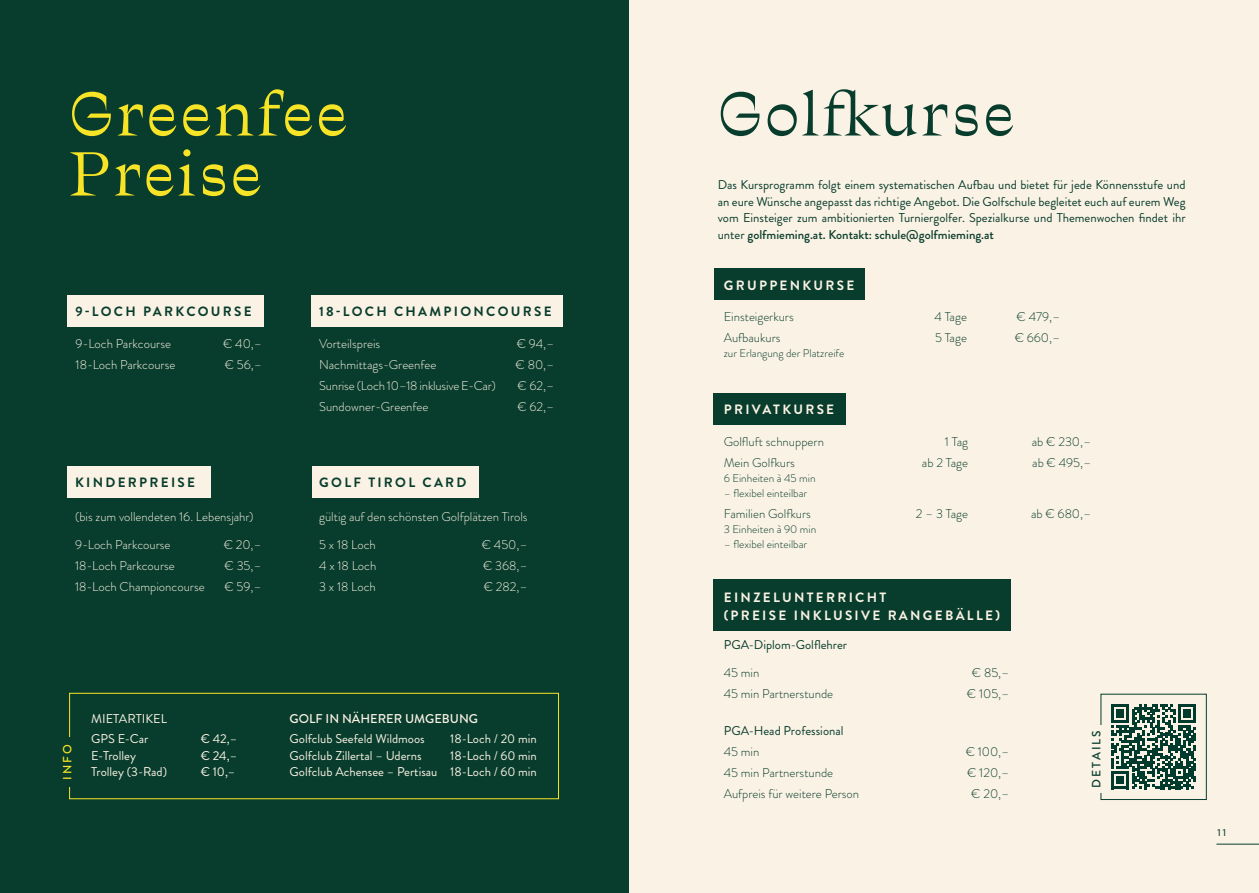
<style>
.page{position:relative;width:1259px;height:893px;background:#083d2d}
.page>*{position:absolute;margin:0;border:0;box-sizing:border-box;transform-origin:0 0}
.t1{font:60px/60px "Traulha Regulara";color:#f8e426}
.t2{font:60px "Traulha Regulara";color:#083d2d}
.t3{font:700 13.5px/18px "Brandon Grotesque";letter-spacing:.17em;color:#faf2e4}
.t4{font:700 13.5px "Brandon Grotesque";letter-spacing:.17em;color:#083d2d}
.t5{font:300 12.75px/27.8px "Brandon Grotesque";color:#faf2e4}
.t6{font:12.75px/16.5px "Brandon Grotesque";color:#083d2d;text-align:justify}
.t7{font:300 12.75px "Brandon Grotesque";color:#083d2d}
.t8{font:12.75px/20.7px "Brandon Grotesque";color:#faf2e4}
.t9{font:500 12.75px "Brandon Grotesque";color:#faf2e4}
.t10{font:500 12px "Brandon Grotesque";letter-spacing:.17em;color:#083d2d}
.t11{font:500 12px "Brandon Grotesque";color:#f8e426}
.t12{font:300 11.25px "Brandon Grotesque";color:#083d2d}
.t13{font:10.5px "Myriad Pro";color:#083d2d}
.s1{font-weight:500}
</style>
<div class="page">
<div style="left:629px;top:0;width:630px;height:893px;background:#faf2e4"></div>
<div style="left:67px;top:295px;width:197px;height:32px;background:#faf2e4"></div>
<div style="left:67px;top:466px;width:143px;height:32px;background:#faf2e4"></div>
<div style="left:312px;top:466px;width:166px;height:32px;background:#faf2e4"></div>
<div style="left:311px;top:295px;width:251px;height:32px;background:#faf2e4"></div>
<div style="left:69px;top:693px;width:490px;height:106px;border:1px solid #f8e426"></div>
<div style="left:60px;top:737px;width:15px;height:50px;background:#083d2d"></div>
<svg style="left:1111px;top:704px;width:85px;height:85px"></svg>
<div style="left:1100px;top:694px;width:106px;height:106px;border:1px solid #083d2d"></div>
<div style="left:1089px;top:725px;width:14px;height:68px;background:#faf2e4"></div>
<div style="left:713px;top:268px;width:151px;height:32px;background:#083d2d"></div>
<div style="left:713px;top:393px;width:133px;height:32px;background:#083d2d"></div>
<div style="left:713px;top:579px;width:298px;height:52px;background:#083d2d"></div>
<hr style="left:1216px;top:844px;width:43px;height:1px;background:#083d2d">
<h1 class="t1" style="left:69px;top:85px;width:280px">Greenfee<br>Preise</h1>
<h1 class="t2" style="left:717px;top:80px;width:299px">Golfkurse</h1>
<p class="t6" style="left:718px;top:177px;width:469px">Das Kursprogramm folgt einem systematischen Aufbau und bietet für jede Könnensstufe und an eure Wünsche angepasst das richtige Angebot. Die Golfschule begleitet euch auf eurem Weg vom Einsteiger zum ambitionierten Turniergolfer. Spezialkurse und Themenwochen findet ihr unter <span class="s1">golfmieming.at. Kontakt: schule@golfmieming.at</span></p>
<p class="t4" style="left:76px;top:302px;width:178px">9-LOCH PARKCOURSE</p>
<p class="t5" style="left:76px;top:330px;width:97px">9-Loch Parkcourse</p>
<p class="t5" style="left:223px;top:330px;width:40px">€ 40,–</p>
<p class="t5" style="left:76px;top:351px;width:101px">18-Loch Parkcourse</p>
<p class="t5" style="left:225px;top:351px;width:39px">€ 56,–</p>
<p class="t4" style="left:75px;top:473px;width:122px">KINDERPREISE</p>
<p class="t5" style="left:75px;top:503px;width:180px">(bis zum vollendeten 16. Lebensjahr)<br>9-Loch Parkcourse</p>
<p class="t5" style="left:224px;top:530px;width:39px">€ 20,–</p>
<p class="t5" style="left:75px;top:551px;width:101px">18-Loch Parkcourse</p>
<p class="t5" style="left:224px;top:551px;width:39px">€ 35,–</p>
<p class="t5" style="left:75px;top:572px;width:131px">18-Loch Championcourse</p>
<p class="t5" style="left:224px;top:572px;width:39px">€ 59,–</p>
<p class="t4" style="left:319px;top:302px;width:234px">18-LOCH CHAMPIONCOURSE</p>
<p class="t5" style="left:319px;top:330px;width:63px">Vorteilspreis</p>
<p class="t5" style="left:516px;top:330px;width:39px">€ 94,–</p>
<p class="t5" style="left:319px;top:351px;width:119px">Nachmittags-Greenfee</p>
<p class="t5" style="left:515px;top:351px;width:40px">€ 80,–</p>
<p class="t5" style="left:319px;top:372px;width:178px">Sunrise (Loch 10–18 inklusive E-Car)</p>
<p class="t5" style="left:517px;top:372px;width:39px">€ 62,–</p>
<p class="t5" style="left:319px;top:393px;width:111px">Sundowner-Greenfee</p>
<p class="t5" style="left:517px;top:393px;width:39px">€ 62,–</p>
<p class="t4" style="left:319px;top:473px;width:149px">GOLF TIROL CARD</p>
<p class="t5" style="left:319px;top:503px;width:210px">gültig auf den schönsten Golfplätzen Tirols<br>5 x 18 Loch</p>
<p class="t5" style="left:482px;top:530px;width:47px">€ 450,–</p>
<p class="t5" style="left:319px;top:551px;width:59px">4 x 18 Loch</p>
<p class="t5" style="left:483px;top:551px;width:46px">€ 368,–</p>
<p class="t5" style="left:319px;top:572px;width:58px">3 x 18 Loch</p>
<p class="t5" style="left:484px;top:572px;width:45px">€ 282,–</p>
<p class="t11" style="left:59px;top:780px;width:37px;rotate:-90deg">INFO</p>
<p class="t8" style="left:91px;top:708px;width:77px">MIETARTIKEL<br>GPS E-Car</p>
<p class="t8" style="left:201px;top:729px;width:38px">€ 42,–</p>
<p class="t8" style="left:91px;top:745px;width:46px">E-Trolley</p>
<p class="t8" style="left:201px;top:745px;width:38px">€ 24,–</p>
<p class="t8" style="left:91px;top:762px;width:78px">Trolley (3-Rad)</p>
<p class="t8" style="left:201px;top:762px;width:36px">€ 10,–</p>
<p class="t9" style="left:290px;top:709px;width:190px">GOLF IN NÄHERER UMGEBUNG</p>
<p class="t8" style="left:290px;top:729px;width:137px">Golfclub Seefeld Wildmoos</p>
<p class="t8" style="left:450px;top:729px;width:88px">18-Loch / 20 min</p>
<p class="t8" style="left:290px;top:745px;width:133px">Golfclub Zillertal – Uderns</p>
<p class="t8" style="left:290px;top:747px;width:249px;line-height:16.5px;text-align:right">18-Loch / 60 min<br>Golfclub Achensee – Pertisau 18-Loch / 60 min</p>
<p class="t3" style="left:724px;top:276px;width:132px">GRUPPENKURSE</p>
<p class="t7" style="left:724px;top:308px;width:72px">Einsteigerkurs</p>
<p class="t7" style="left:934px;top:308px;width:34px">4 Tage</p>
<p class="t7" style="left:1016px;top:308px;width:45px">€ 479,–</p>
<p class="t7" style="left:724px;top:329px;width:58px">Aufbaukurs</p>
<p class="t12" style="left:724px;top:346px;width:122px">zur Erlangung der Platzreife</p>
<p class="t7" style="left:935px;top:329px;width:33px">5 Tage</p>
<p class="t7" style="left:1014px;top:329px;width:47px">€ 660,–</p>
<p class="t3" style="left:724px;top:401px;width:112px">PRIVATKURSE</p>
<p class="t7" style="left:724px;top:433px;width:102px">Golfluft schnuppern</p>
<p class="t7" style="left:945px;top:433px;width:25px">1 Tag</p>
<p class="t7" style="left:1031px;top:433px;width:61px">ab € 230,–</p>
<p class="t7" style="left:724px;top:454px;width:73px">Mein Golfkurs</p>
<p class="t12" style="left:724px;top:471px;width:93px">6 Einheiten à 45 min</p>
<p class="t12" style="left:724px;top:486px;width:85px">– flexibel einteilbar</p>
<p class="t7" style="left:922px;top:454px;width:48px">ab 2 Tage</p>
<p class="t7" style="left:1032px;top:454px;width:61px">ab € 495,–</p>
<p class="t7" style="left:724px;top:505px;width:89px">Familien Golfkurs</p>
<p class="t12" style="left:724px;top:521px;width:94px">3 Einheiten à 90 min</p>
<p class="t12" style="left:724px;top:536px;width:85px">– flexibel einteilbar</p>
<p class="t7" style="left:915px;top:505px;width:54px">2 – 3 Tage</p>
<p class="t7" style="left:1031px;top:505px;width:62px">ab € 680,–</p>
<p class="t3" style="left:724px;top:588px;width:278px">EINZELUNTERRICHT<br>(PREISE INKLUSIVE RANGEBÄLLE)</p>
<p class="t6" style="left:724px;top:637px;width:125px">PGA-Diplom-Golflehrer</p>
<p class="t7" style="left:724px;top:664px;width:37px">45 min</p>
<p class="t7" style="left:972px;top:664px;width:39px">€ 85,–</p>
<p class="t7" style="left:724px;top:685px;width:111px">45 min Partnerstunde</p>
<p class="t7" style="left:967px;top:685px;width:44px">€ 105,–</p>
<p class="t6" style="left:724px;top:723px;width:121px">PGA-Head Professional</p>
<p class="t7" style="left:724px;top:743px;width:37px">45 min</p>
<p class="t7" style="left:965px;top:743px;width:45px">€ 100,–</p>
<p class="t7" style="left:724px;top:764px;width:111px">45 min Partnerstunde</p>
<p class="t7" style="left:967px;top:764px;width:44px">€ 120,–</p>
<p class="t7" style="left:724px;top:785px;width:137px">Aufpreis für weitere Person</p>
<p class="t7" style="left:971px;top:785px;width:40px">€ 20,–</p>
<p class="t10" style="left:1088px;top:788px;width:59px;rotate:-90deg">DETAILS</p>
<p class="t13" style="left:1216px;top:826px;width:12px">11</p>
</div>
